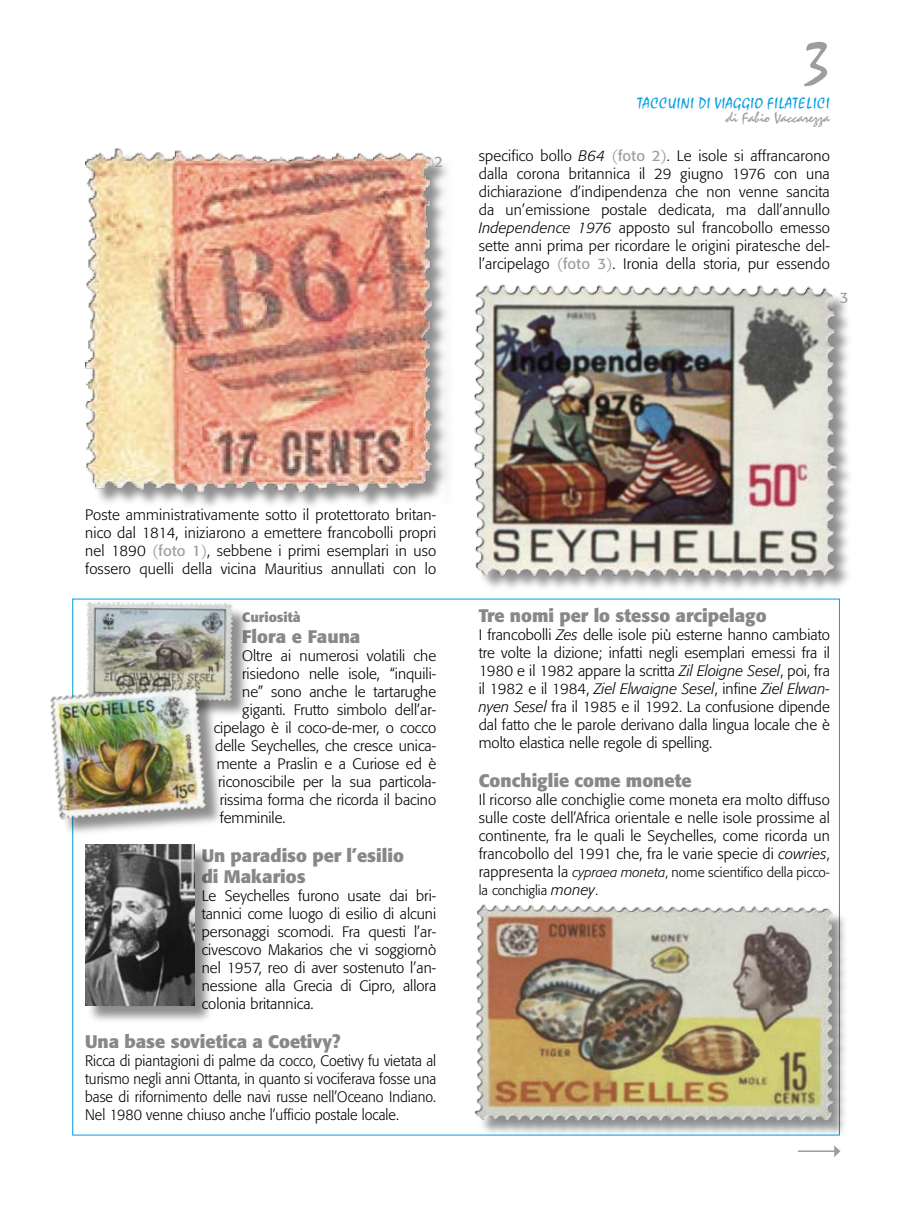
<style>
.page{position:relative;width:915px;height:1212px;background:#fff}
.page>*{position:absolute;margin:0;border:0;box-sizing:border-box;transform-origin:0 0}
.t1{font:700 18px/21px "Formata";color:#878889}
.t2{font:300 15px/18px "Formata";color:#000;text-align:justify}
.t3{font:300 15px/18px "Formata";color:#000;text-align:justify;scale:.95 1}
.t4{font:15px "Staccato 222 BT";color:#009ee0}
.t5{font:15px "Staccato 222 BT";color:#9c9d9f}
.t6{font:15px "Formata";color:#9c9d9f}
.t7{font:300 13.5px/18px "Formata";color:#000}
.t8{font:700 13.5px "Formata";color:#878889}
.s1{font-style:italic}
.s2{color:#9c9d9f}
.s3{font-weight:400;color:#9c9d9f}
.s4{font-size:15px}
.s5{font-style:italic;font-size:15px}
</style>
<div class="page">
<hr style="left:797px;top:1150px;width:37px;height:2px;background:#9c9d9f">
<svg style="left:833px;top:1145px;width:7px;height:12px"></svg>
<div style="left:87px;top:150px;width:369px;height:361px;background:#000;opacity:.45"></div>
<img style="left:85px;top:149px;width:351px;height:345px">
<img style="left:473px;top:284px;width:373px;height:305px">
<div style="left:88px;top:604px;width:163px;height:115px;background:#000;opacity:.45"></div>
<img style="left:84px;top:598px;width:150px;height:102px">
<div style="left:53px;top:687px;width:172px;height:151px;background:#000;opacity:.45"></div>
<img style="left:50px;top:679px;width:161px;height:146px">
<div style="left:87px;top:846px;width:127px;height:180px;background:#000;opacity:.45"></div>
<img style="left:85px;top:845px;width:109px;height:160px">
<div style="left:476px;top:906px;width:374px;height:235px;background:#000;opacity:.45"></div>
<img style="left:475px;top:904px;width:359px;height:219px">
<p class="t6" style="left:434px;top:152px;width:10px">2</p>
<p class="t4" style="left:637px;top:94px;width:194px">Taccuini di viaggio filatelici</p>
<p class="t5" style="left:726px;top:109px;width:106px">di Fabio Vaccarezza</p>
<p class="t2" style="left:478px;top:147px;width:352px">specifico bollo <span class="s1">B64</span> <span class="s2">(</span><span class="s3">foto 2</span><span class="s2">)</span>. Le isole si affrancarono dalla corona britannica il 29 giugno 1976 con una dichiarazione d’indipendenza che non venne sancita da un’emissione postale dedicata, ma dall’annullo <span class="s1">Independence 1976</span> apposto sul francobollo emesso sette anni prima per ricordare le origini piratesche del&shy;l’arcipelago <span class="s2">(</span><span class="s3">foto 3</span><span class="s2">)</span>. Ironia della storia, pur essendo</p>
<p class="t6" style="left:839px;top:288px;width:10px">3</p>
<p class="t2" style="left:85px;top:506px;width:352px">Poste amministrativamente sotto il protettorato britan&shy;nico dal 1814, iniziarono a emettere francobolli propri nel 1890 <span class="s2">(</span><span class="s3">foto 1</span><span class="s2">)</span>, sebbene i primi esemplari in uso fossero quelli della vicina Mauritius annullati con lo</p>
<p class="t8" style="left:242px;top:609px;width:60px">Curiosità</p>
<p class="t1" style="left:242px;top:626px;width:120px">Flora e Fauna</p>
<p class="t2" style="left:242px;top:647px;width:195px">Oltre ai numerosi volatili che</p>
<p class="t2" style="left:242px;top:665px;width:195px">risiedono nelle isole, “inquili-</p>
<p class="t2" style="left:242px;top:683px;width:195px">ne” sono anche le tartarughe</p>
<p class="t2" style="left:242px;top:701px;width:195px">giganti. Frutto simbolo dell’ar-</p>
<p class="t2" style="left:214px;top:719px;width:224px">cipelago è il coco-de-mer, o cocco</p>
<p class="t2" style="left:215px;top:737px;width:222px">delle Seychelles, che cresce unica-</p>
<p class="t2" style="left:217px;top:755px;width:221px">mente a Praslin e a Curiose ed è</p>
<p class="t2" style="left:218px;top:773px;width:219px">riconoscibile per la sua particola-</p>
<p class="t2" style="left:220px;top:791px;width:218px">rissima forma che ricorda il bacino</p>
<p class="t2" style="left:220px;top:809px;width:67px">femminile.</p>
<p class="t1" style="left:202px;top:845px;width:204px">Un paradiso per l’esilio di Makarios</p>
<p class="t2" style="left:202px;top:887px;width:236px">Le Seychelles furono usate dai bri&shy;tannici come luogo di esilio di alcuni personaggi scomodi. Fra questi l’ar&shy;civescovo Makarios che vi soggiornò nel 1957, reo di aver sostenuto l’an&shy;nessione alla Grecia di Cipro, allora colonia britannica.</p>
<p class="t1" style="left:85px;top:1031px;width:257px">Una base sovietica a Coetivy?</p>
<p class="t3" style="left:85px;top:1052px;width:371px">Ricca di piantagioni di palme da cocco, Coetivy fu vietata al turismo negli anni Ottanta, in quanto si vociferava fosse una base di rifornimento delle navi russe nell’Oceano Indiano.<br>Nel 1980 venne chiuso anche l’ufficio postale locale.</p>
<p class="t1" style="left:478px;top:605px;width:289px">Tre nomi per lo stesso arcipelago</p>
<p class="t2" style="left:478px;top:626px;width:352px">I francobolli <span class="s1">Zes</span> delle isole più esterne hanno cambiato tre volte la dizione; infatti negli esemplari emessi fra il 1980 e il 1982 appare la scritta <span class="s1">Zil Eloigne Sesel</span>, poi, fra il 1982 e il 1984, <span class="s1">Ziel Elwaigne Sesel</span>, infine <span class="s1">Ziel Elwan&shy;nyen Sesel</span> fra il 1985 e il 1992. La confusione dipende dal fatto che le parole derivano dalla lingua locale che è molto elastica nelle regole di spelling.</p>
<p class="t1" style="left:478px;top:770px;width:214px">Conchiglie come monete</p>
<p class="t2" style="left:478px;top:791px;width:352px">Il ricorso alle conchiglie come moneta era molto diffuso sulle coste dell’Africa orientale e nelle isole prossime al continente, fra le quali le Seychelles, come ricorda un francobollo del 1991 che, fra le varie specie di <span class="s1">cowries</span>,</p>
<p class="t7" style="left:478px;top:864px;width:352px"><span class="s4">rappresenta la</span> <span class="s1">cypraea moneta</span>, nome scientifico della picco&shy;la conchiglia <span class="s5">money</span>.</p>
</div>
